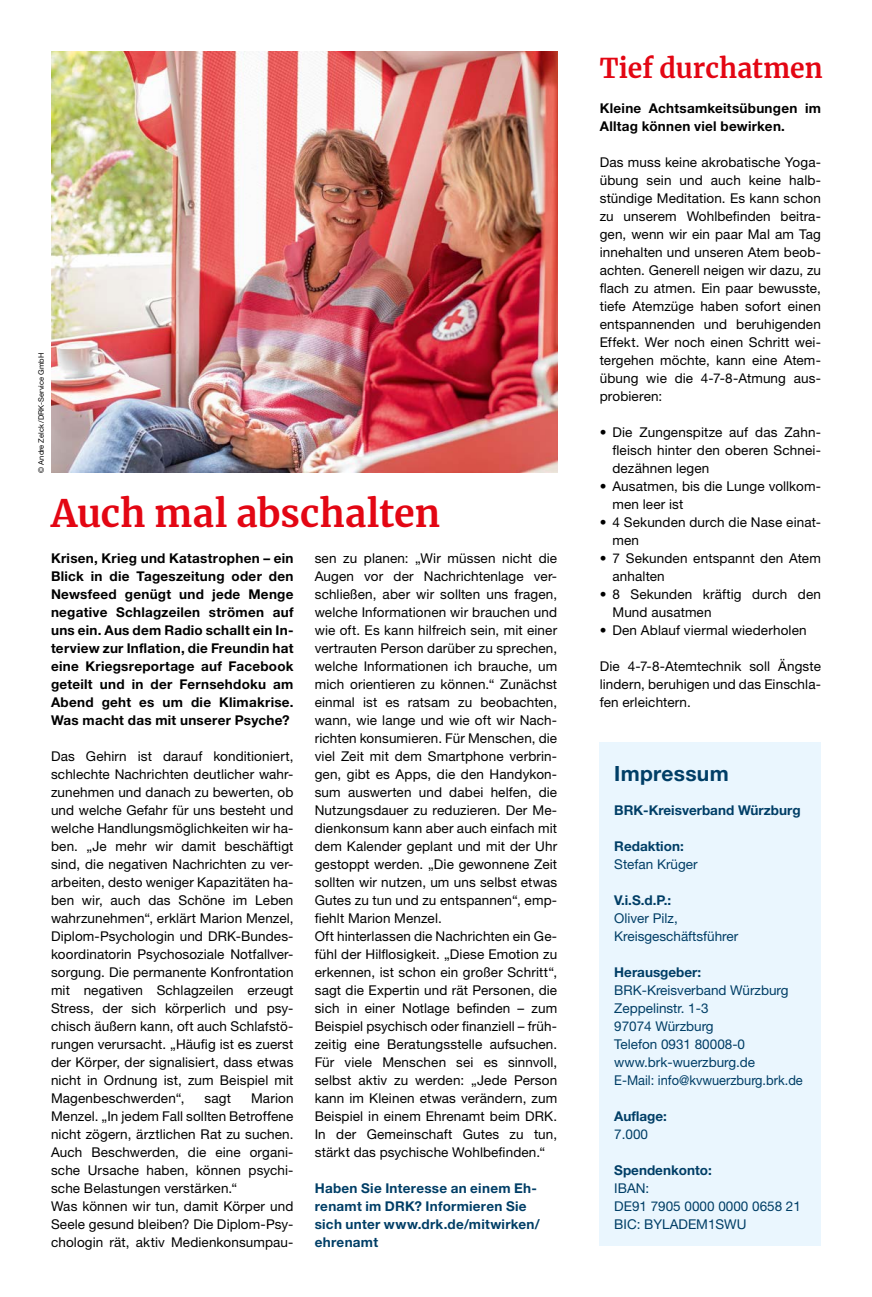
<style>
.page{position:relative;width:872px;height:1297px;background:#fff}
.page>*{position:absolute;margin:0;border:0;box-sizing:border-box;transform-origin:0 0}
.MGB_Headline{font:700 37.5px "Merriweather";color:#e30613}
.MGB_Headline-2{font:700 27px "Merriweather";letter-spacing:.005em;color:#e30613}
.t1{font:700 21px "Helvetica Neue LT Pro";letter-spacing:.015em;color:#003e66}
.MGB_Copy{font:13.5px/18px "Helvetica Neue LT Pro";letter-spacing:.01em;color:#000;text-align:justify}
.MGB_Copy-2{font:700 13.5px/18px "Helvetica Neue LT Pro";letter-spacing:.02em;color:#000;text-align:justify}
.MGB_Impressum{font:13.5px "Helvetica Neue LT Pro";color:#003e66}
.MGB_Info{font:700 13.5px/18px "Helvetica Neue LT Pro";letter-spacing:.02em;color:#003e66}
.MGB_Impressum-2{font:700 13.5px "Helvetica Neue LT Pro";color:#003e66}
.MGB_Impressum-3{font:13.5px "Helvetica Neue LT Pro";color:#003e66;scale:.95 1}
.MGB_Fotocredits{font:7.5px "Helvetica Neue LT Pro";color:#000}
</style>
<div class="page">
<div style="left:600px;top:743px;width:221px;height:503px;background:#eaf6fe"></div>
<img style="left:51px;top:51px;width:506px;height:422px">
<p class="MGB_Fotocredits" style="left:37px;top:473px;width:121px;rotate:-90deg">© Andre Zelck/DRK-Service GmbH</p>
<p class="MGB_Headline" style="left:51px;top:487px;width:391px">Auch mal abschalten</p>
<p class="MGB_Copy-2" style="left:51px;top:548px;width:244px">Krisen, Krieg und Katastrophen – ein Blick in die Tageszeitung oder den Newsfeed genügt und jede Menge negative Schlagzeilen strömen auf uns ein. Aus dem Radio schallt ein In&shy;terview zur Inflation, die Freundin hat eine Kriegsreportage auf Facebook geteilt und in der Fernsehdoku am Abend geht es um die Klimakrise.<br>Was macht das mit unserer Psyche?</p>
<p class="MGB_Copy" style="left:51px;top:746px;width:244px">Das Gehirn ist darauf konditioniert, schlechte Nachrichten deutlicher wahr&shy;zunehmen und danach zu bewerten, ob und welche Gefahr für uns besteht und welche Handlungsmöglichkeiten wir ha&shy;ben. „Je mehr wir damit beschäftigt sind, die negativen Nachrichten zu ver&shy;arbeiten, desto weniger Kapazitäten ha&shy;ben wir, auch das Schöne im Leben wahrzunehmen“, erklärt Marion Menzel, Diplom-Psychologin und DRK-Bundes&shy;koordinatorin Psychosoziale Notfallver&shy;sorgung. Die permanente Konfrontation mit negativen Schlagzeilen erzeugt Stress, der sich körperlich und psy&shy;chisch äußern kann, oft auch Schlafstö&shy;rungen verursacht. „Häufig ist es zuerst der Körper, der signalisiert, dass etwas nicht in Ordnung ist, zum Beispiel mit Magenbeschwerden“,</p>
<p class="MGB_Copy" style="left:315px;top:548px;width:244px">sen zu planen: „Wir müssen nicht die Augen vor der Nachrichtenlage ver&shy;schließen, aber wir sollten uns fragen, welche Informationen wir brauchen und wie oft. Es kann hilfreich sein, mit einer vertrauten Person darüber zu sprechen, welche Informationen ich brauche, um mich orientieren zu können.“ Zunächst einmal ist es ratsam zu beobachten, wann, wie lange und wie oft wir Nach&shy;richten konsumieren. Für Menschen, die viel Zeit mit dem Smartphone verbrin&shy;gen, gibt es Apps, die den Handykon&shy;sum auswerten und dabei helfen, die Nutzungsdauer zu reduzieren. Der Me&shy;dienkonsum kann aber auch einfach mit dem Kalender geplant und mit der Uhr gestoppt werden. „Die gewonnene Zeit sollten wir nutzen, um uns selbst etwas Gutes zu tun und zu entspannen“, emp&shy;fiehlt Marion Menzel.</p>
<p class="MGB_Copy" style="left:315px;top:926px;width:244px">Oft hinterlassen die Nachrichten ein Ge&shy;fühl der Hilflosigkeit. „Diese Emotion zu erkennen, ist schon ein großer Schritt“, sagt die Expertin und rät Personen, die sich in einer Notlage befinden – zum Beispiel psychisch oder finanziell – früh&shy;zeitig eine Beratungsstelle aufsuchen.<br>Für viele Menschen sei es sinnvoll, selbst aktiv zu werden: „Jede Person kann im Kleinen etwas verändern, zum Beispiel in einem Ehrenamt beim DRK.<br>In der Gemeinschaft Gutes zu tun, stärkt das psychische Wohlbefinden.“</p>
<p class="MGB_Info" style="left:315px;top:1178px;width:227px">Haben Sie Interesse an einem Eh&shy;renamt im DRK? Informieren Sie sich unter www.drk.de/mitwirken/ ehrenamt</p>
<p class="MGB_Copy" style="left:51px;top:1088px;width:244px;text-indent:200px">Marion Menzel. „In jedem Fall sollten Betroffene nicht zögern, ärztlichen Rat zu suchen.<br>Auch Beschwerden, die eine organi&shy;sche Ursache haben, können psychi&shy;sche Belastungen verstärken.“</p>
<p class="MGB_Copy" style="left:51px;top:1196px;width:244px">Was können wir tun, damit Körper und Seele gesund bleiben? Die Diplom-Psy&shy;chologin rät, aktiv Medienkonsumpau-</p>
<p class="MGB_Copy" style="left:205px;top:1088px;width:28px">sagt</p>
<p class="MGB_Headline-2" style="left:600px;top:49px;width:224px">Tief durchatmen</p>
<p class="MGB_Copy-2" style="left:600px;top:98px;width:223px">Kleine Achtsamkeitsübungen im<br>Alltag können viel bewirken.</p>
<p class="MGB_Copy" style="left:600px;top:152px;width:223px">Das muss keine akrobatische Yoga&shy;übung sein und auch keine halb&shy;stündige Meditation. Es kann schon zu unserem Wohlbefinden beitra&shy;gen, wenn wir ein paar Mal am Tag innehalten und unseren Atem beob&shy;achten. Generell neigen wir dazu, zu flach zu atmen. Ein paar bewusste, tiefe Atemzüge haben sofort einen entspannenden und beruhigenden Effekt. Wer noch einen Schritt wei&shy;tergehen möchte, kann eine Atem&shy;übung wie die 4-7-8-Atmung aus&shy;probieren:</p>
<p class="MGB_Copy" style="left:612px;top:422px;width:210px;text-indent:-13px">• Die Zungenspitze auf das Zahn&shy;fleisch hinter den oberen Schnei&shy;dezähnen legen</p>
<p class="MGB_Copy" style="left:612px;top:476px;width:210px;text-indent:-13px">• Ausatmen, bis die Lunge vollkom&shy;men leer ist</p>
<p class="MGB_Copy" style="left:612px;top:512px;width:210px;text-indent:-13px">• 4 Sekunden durch die Nase einat&shy;men</p>
<p class="MGB_Copy" style="left:612px;top:548px;width:210px;text-indent:-13px">• 7 Sekunden entspannt den Atem anhalten</p>
<p class="MGB_Copy" style="left:612px;top:584px;width:210px;text-indent:-13px">• 8 Sekunden kräftig durch den<br>Mund ausatmen</p>
<p class="MGB_Copy" style="left:600px;top:620px;width:208px">• Den Ablauf viermal wiederholen</p>
<p class="MGB_Copy" style="left:600px;top:656px;width:223px">Die 4-7-8-Atemtechnik soll Ängste lindern, beruhigen und das Einschla&shy;fen erleichtern.</p>
<p class="t1" style="left:614px;top:761px;width:116px">Impressum</p>
<p class="MGB_Impressum-2" style="left:614px;top:801px;width:188px">BRK-Kreisverband Würzburg</p>
<p class="MGB_Impressum-2" style="left:614px;top:837px;width:71px">Redaktion:</p>
<p class="MGB_Impressum" style="left:614px;top:855px;width:85px">Stefan Krüger</p>
<p class="MGB_Impressum-2" style="left:614px;top:891px;width:59px">V.i.S.d.P.:</p>
<p class="MGB_Impressum" style="left:614px;top:909px;width:65px">Oliver Pilz,</p>
<p class="MGB_Impressum" style="left:614px;top:927px;width:126px">Kreisgeschäftsführer</p>
<p class="MGB_Impressum-2" style="left:614px;top:963px;width:89px">Herausgeber:</p>
<p class="MGB_Impressum" style="left:614px;top:981px;width:176px">BRK-Kreisverband Würzburg</p>
<p class="MGB_Impressum" style="left:614px;top:999px;width:96px">Zeppelinstr. 1-3</p>
<p class="MGB_Impressum" style="left:614px;top:1017px;width:101px">97074 Würzburg</p>
<p class="MGB_Impressum" style="left:614px;top:1035px;width:132px">Telefon 0931 80008-0</p>
<p class="MGB_Impressum" style="left:614px;top:1053px;width:142px">www.brk-wuerzburg.de</p>
<p class="MGB_Impressum-3" style="left:614px;top:1071px;width:200px">E-Mail: info@kvwuerzburg.brk.de</p>
<p class="MGB_Impressum-2" style="left:614px;top:1107px;width:54px">Auflage:</p>
<p class="MGB_Impressum" style="left:614px;top:1125px;width:35px">7.000</p>
<p class="MGB_Impressum-2" style="left:614px;top:1161px;width:99px">Spendenkonto:</p>
<p class="MGB_Impressum" style="left:614px;top:1179px;width:36px">IBAN:</p>
<p class="MGB_Impressum" style="left:614px;top:1197px;width:188px">DE91 7905 0000 0000 0658 21</p>
<p class="MGB_Impressum" style="left:614px;top:1215px;width:134px">BIC: BYLADEM1SWU</p>
</div>
